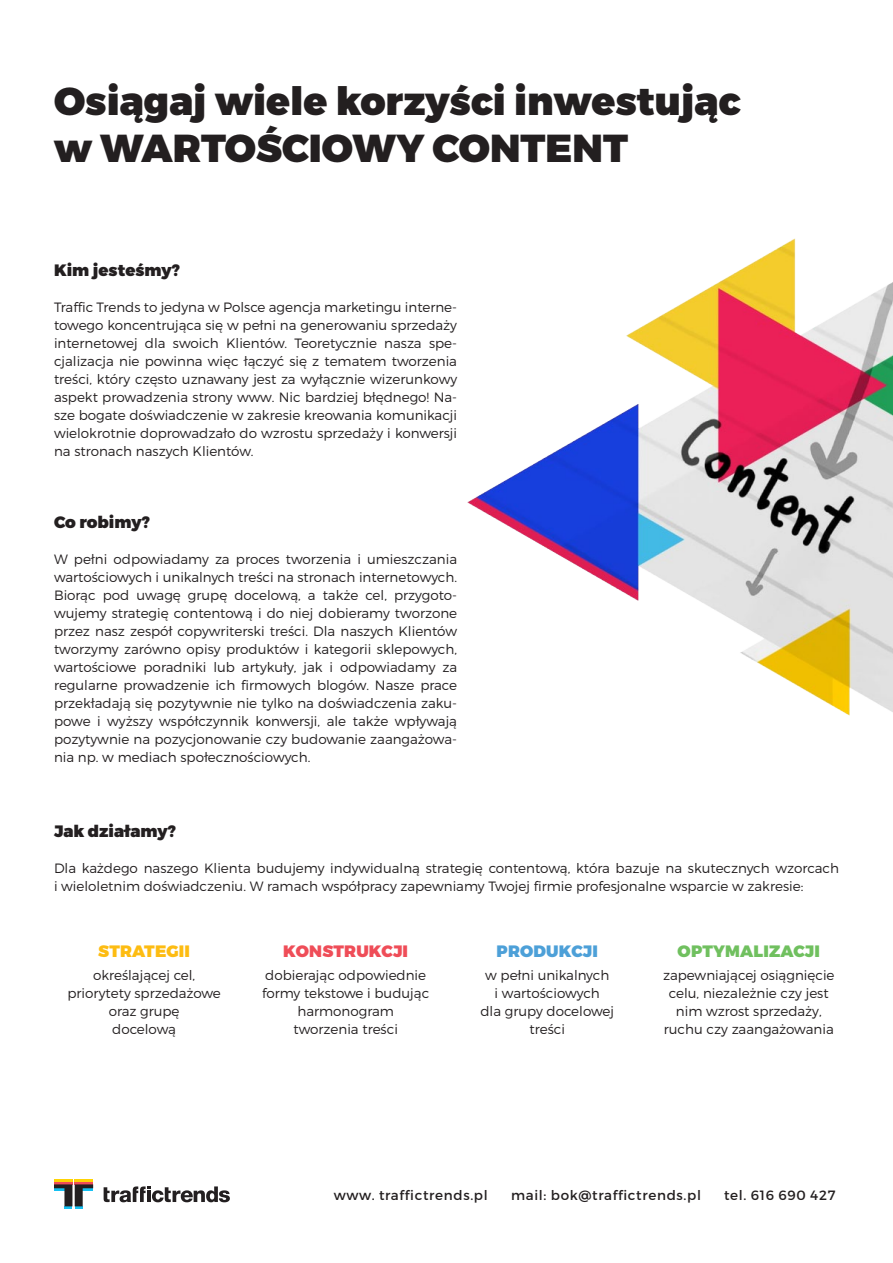
<style>
.page{position:relative;width:893px;height:1263px;background:#fff}
.page>*{position:absolute;margin:0;border:0;box-sizing:border-box;transform-origin:0 0}
.t1{font:900 39px "Montserrat";color:#231f20}
.t2{font:900 16.5px "Montserrat";color:#231f20}
.t3{font:900 16.5px "Montserrat";letter-spacing:.01em;color:#70c05f}
.t4{font:900 16.5px "Montserrat";letter-spacing:.01em;color:#ef4d58}
.t5{font:900 16.5px "Montserrat";letter-spacing:.01em;color:#fdbc12}
.t6{font:900 16.5px "Montserrat";letter-spacing:.01em;color:#4da0d8}
.t7{font:300 13.5px/18px "Montserrat";color:#231f20;text-align:center}
.t8{font:13.5px "Montserrat";letter-spacing:.05em;color:#231f20}
</style>
<div class="page">
<img style="left:467px;top:238px;width:426px;height:478px">
<svg style="left:104px;top:1186px;width:126px;height:16px"></svg>
<hr style="left:54px;top:1179px;width:18px;height:3px;background:#fed304">
<hr style="left:75px;top:1179px;width:18px;height:3px;background:#fed304">
<svg style="left:54px;top:1182px;width:39px;height:27px"></svg>
<p class="t1" style="left:54px;top:77px;width:688px">Osiągaj wiele korzyści inwestując</p>
<p class="t1" style="left:54px;top:124px;width:575px">w WARTOŚCIOWY CONTENT</p>
<p class="t2" style="left:54px;top:260px;width:128px">Kim jesteśmy?</p>
<p class="t7" style="left:54px;top:298px;width:405px;text-align:justify">Traffic Trends to jedyna w Polsce agencja marketingu interne&shy;towego koncentrująca się w pełni na generowaniu sprzedaży internetowej dla swoich Klientów. Teoretycznie nasza spe&shy;cjalizacja nie powinna więc łączyć się z tematem tworzenia treści, który często uznawany jest za wyłącznie wizerunkowy aspekt prowadzenia strony www. Nic bardziej błędnego! Na&shy;sze bogate doświadczenie w zakresie kreowania komunikacji wielokrotnie doprowadzało do wzrostu sprzedaży i konwersji na stronach naszych Klientów.</p>
<p class="t2" style="left:54px;top:512px;width:98px">Co robimy?</p>
<p class="t7" style="left:54px;top:550px;width:405px;text-align:justify">W pełni odpowiadamy za proces tworzenia i umieszczania wartościowych i unikalnych treści na stronach internetowych.<br>Biorąc pod uwagę grupę docelową, a także cel, przygoto&shy;wujemy strategię contentową i do niej dobieramy tworzone przez nasz zespół copywriterski treści. Dla naszych Klientów tworzymy zarówno opisy produktów i kategorii sklepowych, wartościowe poradniki lub artykuły, jak i odpowiadamy za regularne prowadzenie ich firmowych blogów. Nasze prace przekładają się pozytywnie nie tylko na doświadczenia zaku&shy;powe i wyższy współczynnik konwersji, ale także wpływają pozytywnie na pozycjonowanie czy budowanie zaangażowa&shy;nia np. w mediach społecznościowych.</p>
<p class="t2" style="left:54px;top:820px;width:124px">Jak działamy?</p>
<p class="t7" style="left:54px;top:858px;width:786px;text-align:left">Dla każdego naszego Klienta budujemy indywidualną strategię contentową, która bazuje na skutecznych wzorcach i wieloletnim doświadczeniu. W ramach współpracy zapewniamy Twojej firmie profesjonalne wsparcie w zakresie:</p>
<p class="t5" style="left:98px;top:941px;width:93px">STRATEGII</p>
<p class="t7" style="left:67px;top:966px;width:155px">określającej cel, priorytety sprzedażowe oraz grupę<br>docelową</p>
<p class="t4" style="left:283px;top:941px;width:126px">KONSTRUKCJI</p>
<p class="t7" style="left:262px;top:966px;width:169px">dobierając odpowiednie formy tekstowe i budując harmonogram<br>tworzenia treści</p>
<p class="t6" style="left:497px;top:941px;width:103px">PRODUKCJI</p>
<p class="t7" style="left:480px;top:966px;width:135px">w pełni unikalnych<br>i wartościowych<br>dla grupy docelowej treści</p>
<p class="t3" style="left:678px;top:941px;width:144px">OPTYMALIZACJI</p>
<p class="t7" style="left:663px;top:966px;width:173px">zapewniającej osiągnięcie celu, niezależnie czy jest nim wzrost sprzedaży, ruchu czy zaangażowania</p>
<p class="t8" style="left:334px;top:1187px;width:155px">www. traffictrends.pl</p>
<p class="t8" style="left:511px;top:1187px;width:192px">mail: bok@traffictrends.pl</p>
<p class="t8" style="left:724px;top:1187px;width:113px">tel. 616 690 427</p>
</div>
